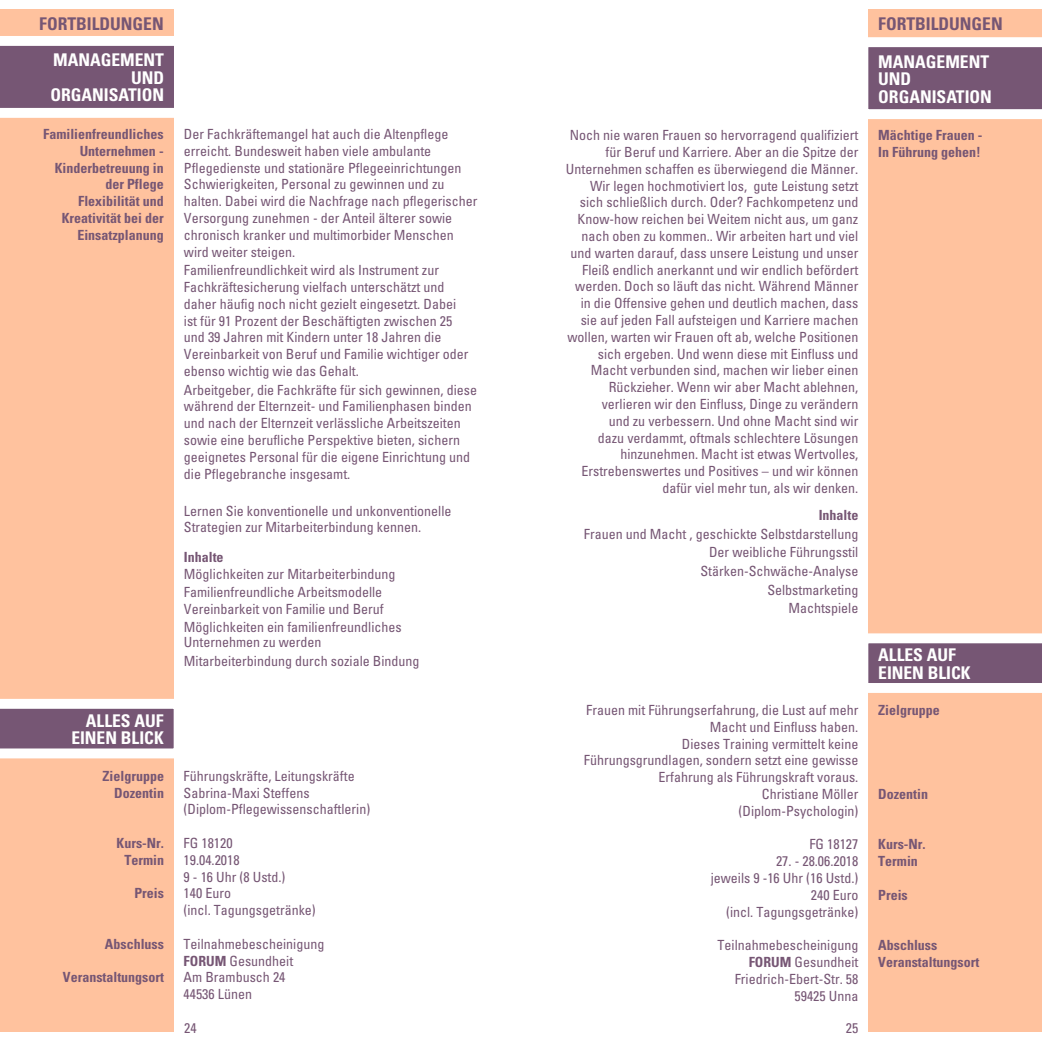
<style>
.page{position:relative;width:1042px;height:1042px;background:#fff}
.page>*{position:absolute;margin:0;border:0;box-sizing:border-box;transform-origin:0 0}
.t1{font:700 condensed 17.5px/17.5px "Univers";color:#fff}
.t2{font:700 condensed 17.5px "Univers";color:#765674}
.t3{font:condensed 14px/16.8px "Univers";color:#765674}
.t4{font:700 condensed 14px/16.8px "Univers";color:#765674}
.s1{font-weight:700}
</style>
<div class="page">
<div style="left:868px;top:10px;width:174px;height:1022px;background:#ffc29e"></div>
<div style="left:0;top:10px;width:174px;height:1022px;background:#ffc29e"></div>
<svg style="left:868px;top:633px;width:174px;height:60px;background:#a48fa2"></svg>
<svg style="left:0;top:699px;width:174px;height:59px;background:#a28da1"></svg>
<svg style="left:868px;top:37px;width:174px;height:82px;background:#977f96"></svg>
<svg style="left:0;top:36px;width:174px;height:82px;background:#977f95"></svg>
<p class="t2" style="left:39px;top:13px;width:126px">FORTBILDUNGEN</p>
<p class="t2" style="left:878px;top:13px;width:126px">FORTBILDUNGEN</p>
<p class="t1" style="left:50px;top:51px;width:115px;text-align:right">MANAGEMENT<br>UND<br>ORGANISATION</p>
<p class="t4" style="left:43px;top:125px;width:122px;text-align:right">Familienfreundliches<br>Unternehmen -<br>Kinderbetreuung in der Pflege<br>Flexibilität und<br>Kreativität bei der<br>Einsatzplanung</p>
<p class="t1" style="left:71px;top:712px;width:94px;text-align:right">ALLES AUF<br>EINEN BLICK</p>
<p class="t4" style="left:103px;top:767px;width:63px;text-align:right">Zielgruppe<br>Dozentin</p>
<p class="t4" style="left:117px;top:834px;width:49px;text-align:center">Kurs-Nr.<br>Termin</p>
<p class="t4" style="left:134px;top:885px;width:31px">Preis</p>
<p class="t4" style="left:105px;top:935px;width:61px">Abschluss</p>
<p class="t4" style="left:63px;top:969px;width:103px">Veranstaltungsort</p>
<p class="t3" style="left:184px;top:125px;width:295px">Der Fachkräftemangel hat auch die Altenpflege erreicht. Bundesweit haben viele ambulante Pflegedienste und stationäre Pflegeeinrichtungen Schwierigkeiten, Personal zu gewinnen und zu halten. Dabei wird die Nachfrage nach pflegerischer Versorgung zunehmen - der Anteil älterer sowie chronisch kranker und multimorbider Menschen wird weiter steigen.</p>
<p class="t3" style="left:184px;top:261px;width:286px">Familienfreundlichkeit wird als Instrument zur Fachkräftesicherung vielfach unterschätzt und daher häufig noch nicht gezielt eingesetzt. Dabei ist für 91 Prozent der Beschäftigten zwischen 25 und 39 Jahren mit Kindern unter 18 Jahren die Vereinbarkeit von Beruf und Familie wichtiger oder ebenso wichtig wie das Gehalt.</p>
<p class="t3" style="left:184px;top:381px;width:295px">Arbeitgeber, die Fachkräfte für sich gewinnen, diese während der Elternzeit- und Familienphasen binden und nach der Elternzeit verlässliche Arbeitszeiten sowie eine berufliche Perspektive bieten, sichern geeignetes Personal für die eigene Einrichtung und die Pflegebranche insgesamt.</p>
<p class="t3" style="left:184px;top:502px;width:269px">Lernen Sie konventionelle und unkonventionelle<br>Strategien zur Mitarbeiterbindung kennen.</p>
<p class="t4" style="left:184px;top:548px;width:41px">Inhalte</p>
<p class="t3" style="left:184px;top:565px;width:219px;line-height:17.5px">Möglichkeiten zur Mitarbeiterbindung Familienfreundliche Arbeitsmodelle Vereinbarkeit von Familie und Beruf Möglichkeiten ein familienfreundliches</p>
<p class="t3" style="left:184px;top:633px;width:237px;line-height:18.6px">Unternehmen zu werden<br>Mitarbeiterbindung durch soziale Bindung</p>
<p class="t3" style="left:184px;top:767px;width:188px">Führungskräfte, Leitungskräfte<br>Sabrina-Maxi Steffens (Diplom-Pflegewissenschaftlerin)</p>
<p class="t3" style="left:184px;top:834px;width:134px">FG 18120<br>19.04.2018<br>9 - 16 Uhr (8 Ustd.)<br>140 Euro<br>(incl. Tagungsgetränke)</p>
<p class="t3" style="left:184px;top:935px;width:142px">Teilnahmebescheinigung<br><span class="s1">FORUM</span> Gesundheit<br>Am Brambusch 24<br>44536 Lünen</p>
<p class="t3" style="left:566px;top:127px;width:294px;text-align:right">Noch nie waren Frauen so hervorragend qualifiziert für Beruf und Karriere. Aber an die Spitze der Unternehmen schaffen es überwiegend die Männer.<br>Wir legen hochmotiviert los, gute Leistung setzt sich schließlich durch. Oder? Fachkompetenz und Know-how reichen bei Weitem nicht aus, um ganz nach oben zu kommen.. Wir arbeiten hart und viel und warten darauf, dass unsere Leistung und unser Fleiß endlich anerkannt und wir endlich befördert werden. Doch so läuft das nicht. Während Männer in die Offensive gehen und deutlich machen, dass sie auf jeden Fall aufsteigen und Karriere machen wollen, warten wir Frauen oft ab, welche Positionen sich ergeben. Und wenn diese mit Einfluss und Macht verbunden sind, machen wir lieber einen Rückzieher. Wenn wir aber Macht ablehnen, verlieren wir den Einfluss, Dinge zu verändern<br>und zu verbessern. Und ohne Macht sind wir<br>dazu verdammt, oftmals schlechtere Lösungen hinzunehmen. Macht ist etwas Wertvolles, Erstrebenswertes und Positives – und wir können dafür viel mehr tun, als wir denken.</p>
<p class="t4" style="left:819px;top:507px;width:41px">Inhalte</p>
<p class="t3" style="left:584px;top:524px;width:276px;line-height:18.6px;text-align:right">Frauen und Macht , geschickte Selbstdarstellung<br>Der weibliche Führungsstil<br>Stärken-Schwäche-Analyse<br>Selbstmarketing<br>Machtspiele</p>
<p class="t3" style="left:584px;top:701px;width:276px;text-align:right">Frauen mit Führungserfahrung, die Lust auf mehr Macht und Einfluss haben.<br>Dieses Training vermittelt keine Führungsgrundlagen, sondern setzt eine gewisse Erfahrung als Führungskraft voraus.<br>Christiane Möller<br>(Diplom-Psychologin)</p>
<p class="t3" style="left:809px;top:836px;width:50px">FG 18127</p>
<p class="t3" style="left:710px;top:852px;width:149px;text-align:right">27. - 28.06.2018<br>jeweils 9 -16 Uhr (16 Ustd.)<br>240 Euro<br>(incl. Tagungsgetränke)</p>
<p class="t3" style="left:717px;top:936px;width:142px;text-align:right">Teilnahmebescheinigung<br><span class="s1">FORUM</span> Gesundheit<br>Friedrich-Ebert-Str. 58<br>59425 Unna</p>
<p class="t3" style="left:184px;top:1019px;width:14px">24</p>
<p class="t3" style="left:846px;top:1019px;width:14px">25</p>
<p class="t1" style="left:878px;top:53px;width:115px">MANAGEMENT<br>UND<br>ORGANISATION</p>
<p class="t4" style="left:878px;top:127px;width:106px">Mächtige Frauen -<br>In Führung gehen!</p>
<p class="t1" style="left:878px;top:646px;width:94px">ALLES AUF<br>EINEN BLICK</p>
<p class="t4" style="left:878px;top:701px;width:63px">Zielgruppe</p>
<p class="t4" style="left:878px;top:785px;width:51px">Dozentin</p>
<p class="t4" style="left:878px;top:836px;width:49px">Kurs-Nr.<br>Termin</p>
<p class="t4" style="left:878px;top:886px;width:31px">Preis</p>
<p class="t4" style="left:878px;top:937px;width:103px">Abschluss<br>Veranstaltungsort</p>
</div>
